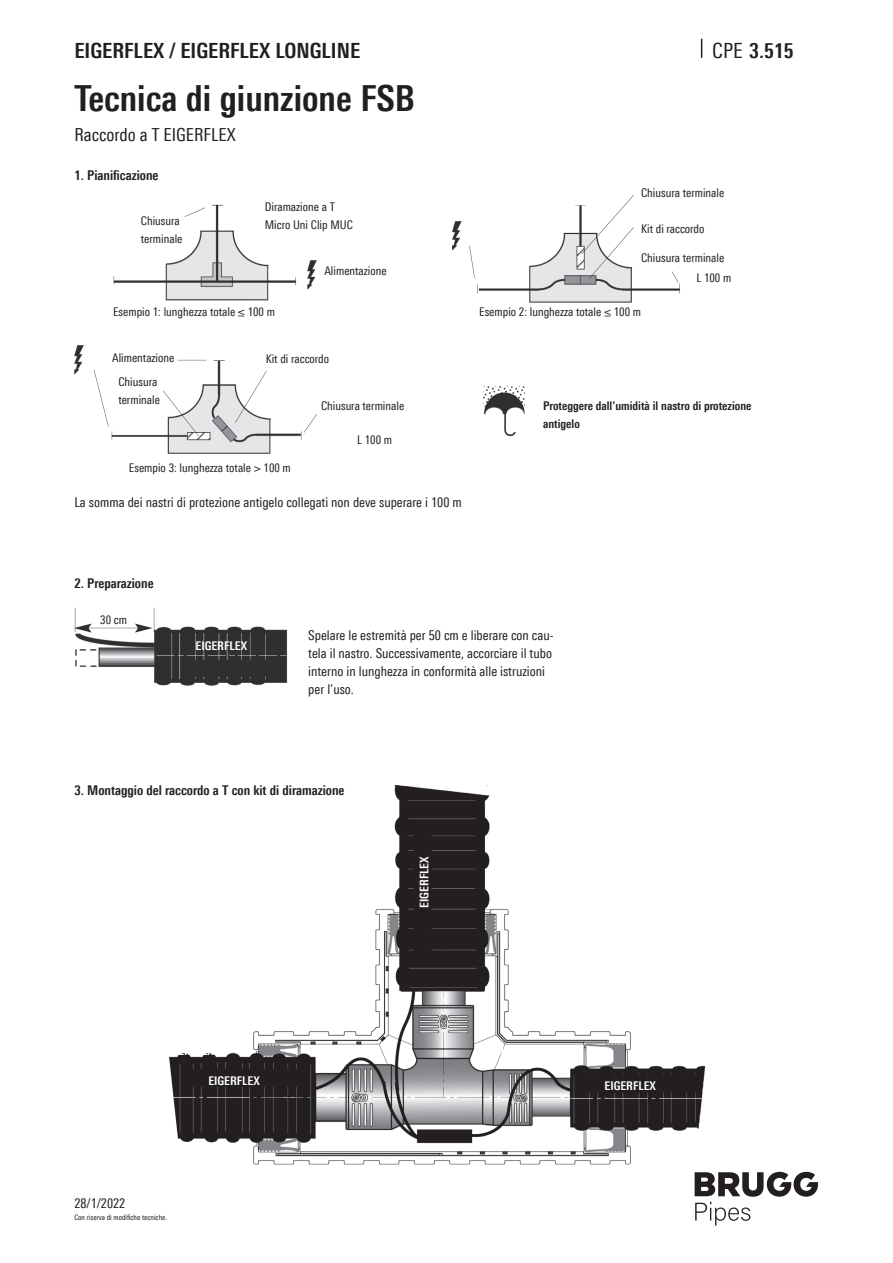
<style>
.page{position:relative;width:893px;height:1263px;background:#fff}
.page>*{position:absolute;margin:0;border:0;box-sizing:border-box;transform-origin:0 0}
.t1{font:700 36px "Linotype Univers 620 Cn";color:#231f20}
.t2{font:700 21px "Linotype Univers 620 Cn";color:#231f20}
.t3{font:18px "Linotype Univers 420 Cn";color:#231f20}
.t4{font:13.5px/18px "Linotype Univers 420 Cn";color:#231f20}
.t5{font:700 13.5px "Linotype Univers 620 Cn";color:#231f20}
.t6{font:12px/18px "Linotype Univers 420 Cn";color:#231f20}
.t7{font:700 12px/18px "Linotype Univers 620 Cn";color:#231f20}
.t8{font:700 12px "Linotype Univers 620 Cn";color:#fff}
.t9{font:7.5px "Linotype Univers 420 Cn";color:#231f20}
.s1{font-family:"Linotype Univers 420 Cn";font-weight:400}
</style>
<div class="page">
<svg style="left:701px;top:39px;width:1px;height:19px"></svg>
<svg style="left:695px;top:1172px;width:123px;height:53px"></svg>
<img style="left:74px;top:195px;width:606px;height:259px">
<img style="left:169px;top:786px;width:537px;height:379px">
<img style="left:483px;top:386px;width:42px;height:49px">
<img style="left:74px;top:607px;width:214px;height:79px">
<h2 class="t2" style="left:74px;top:38px;width:287px">EIGERFLEX / EIGERFLEX LONGLINE</h2>
<h2 class="t2" style="left:712px;top:38px;width:83px"><span class="s1">CPE</span> 3.515</h2>
<h1 class="t1" style="left:74px;top:77px;width:342px">Tecnica di giunzione FSB</h1>
<h3 class="t3" style="left:74px;top:124px;width:163px">Raccordo a T EIGERFLEX</h3>
<p class="t5" style="left:74px;top:167px;width:86px">1. Pianificazione</p>
<p class="t6" style="left:641px;top:184px;width:85px">Chiusura terminale</p>
<p class="t6" style="left:265px;top:198px;width:90px">Diramazione a T<br>Micro Uni Clip MUC</p>
<p class="t6" style="left:324px;top:262px;width:64px">Alimentazione</p>
<p class="t6" style="left:113px;top:303px;width:163px">Esempio 1: lunghezza totale ≤ 100 m</p>
<p class="t6" style="left:479px;top:303px;width:163px">Esempio 2: lunghezza totale ≤ 100 m</p>
<p class="t6" style="left:141px;top:211px;width:43px">Chiusura terminale</p>
<p class="t6" style="left:641px;top:220px;width:65px">Kit di raccordo</p>
<p class="t6" style="left:641px;top:249px;width:85px">Chiusura terminale</p>
<p class="t6" style="left:696px;top:269px;width:36px">L 100 m</p>
<p class="t6" style="left:118px;top:345px;width:58px;line-height:24.2px;text-indent:-6px">Alimentazione<br>Chiusura</p>
<p class="t6" style="left:118px;top:390px;width:43px">terminale</p>
<p class="t6" style="left:266px;top:350px;width:65px">Kit di raccordo</p>
<p class="t6" style="left:321px;top:396px;width:85px">Chiusura terminale</p>
<p class="t6" style="left:357px;top:430px;width:36px">L 100 m</p>
<p class="t6" style="left:129px;top:459px;width:163px">Esempio 3: lunghezza totale &gt; 100 m</p>
<p class="t4" style="left:74px;top:493px;width:389px">La somma dei nastri di protezione antigelo collegati non deve superare i 100 m</p>
<p class="t5" style="left:74px;top:575px;width:81px">2. Preparazione</p>
<p class="t6" style="left:100px;top:611px;width:28px">30 cm</p>
<p class="t7" style="left:543px;top:397px;width:210px">Proteggere dall’umidità il nastro di protezione antigelo</p>
<p class="t8" style="left:196px;top:639px;width:53px">EIGERFLEX</p>
<p class="t4" style="left:308px;top:626px;width:247px">Spelare le estremità per 50 cm e liberare con cau&shy;tela il nastro. Successivamente, accorciare il tubo interno in lunghezza in conformità alle istruzioni per l’uso.</p>
<p class="t5" style="left:74px;top:782px;width:272px">3. Montaggio del raccordo a T con kit di diramazione</p>
<p class="t8" style="left:417px;top:908px;width:53px;rotate:-90deg">EIGERFLEX</p>
<p class="t8" style="left:208px;top:1074px;width:53px">EIGERFLEX</p>
<p class="t8" style="left:604px;top:1078px;width:53px">EIGERFLEX</p>
<p class="t4" style="left:74px;top:1194px;width:52px">28/1/2022</p>
<p class="t9" style="left:74px;top:1213px;width:94px">Con riserva di modifiche tecniche.</p>
</div>
